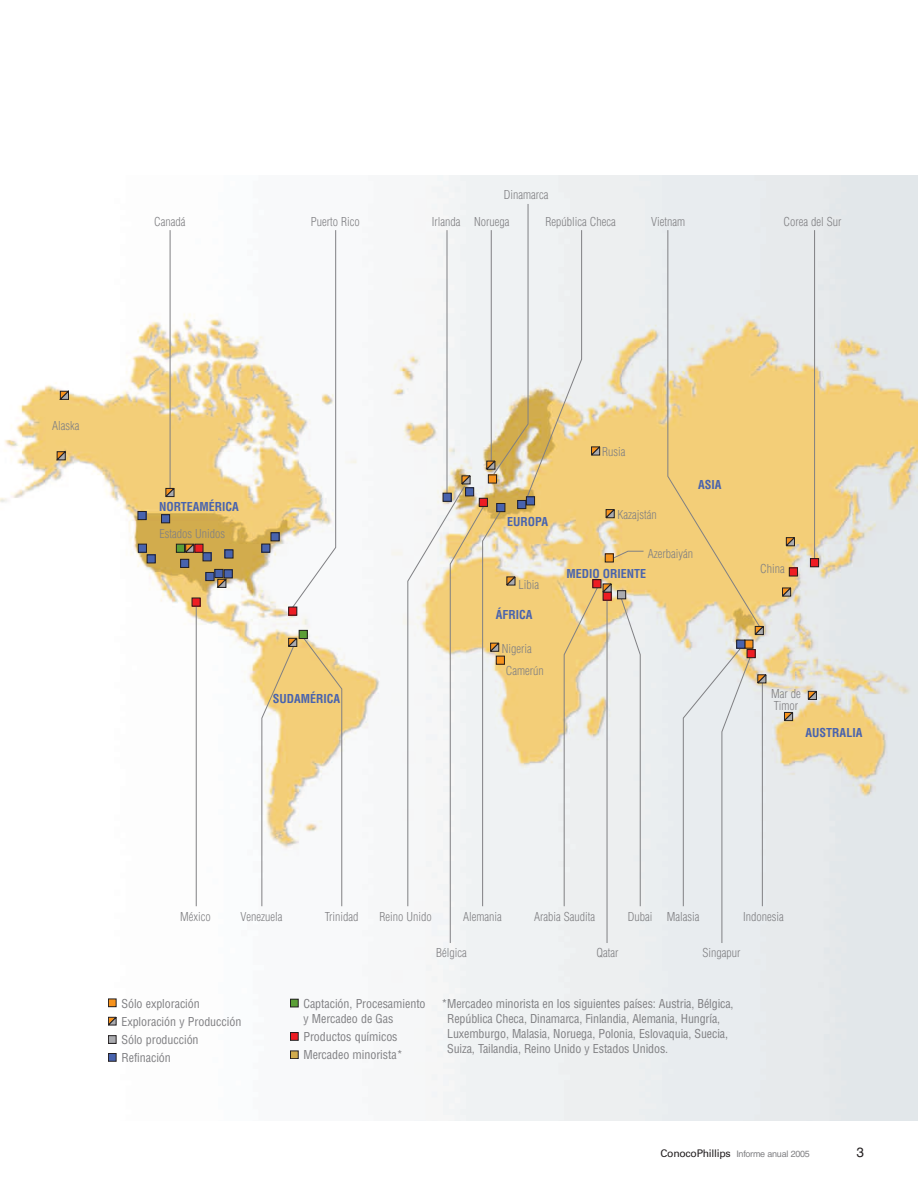
<style>
.page{position:relative;width:918px;height:1188px;background:#fff}
.page>*{position:absolute;margin:0;border:0;box-sizing:border-box;transform-origin:0 0}
.t1{font:13.5px "Helvetica";color:#231f20}
.t2{font:condensed 12px/15px "Helvetica";letter-spacing:-.01em;color:#808083}
.t3{font:300 condensed 12px/12px "Helvetica";color:#808083}
.t4{font:700 condensed 12px "Helvetica";color:#4863ae}
.t5{font:9px "Helvetica";letter-spacing:-.03em;color:#808083}
.s1{font-family:"Univers";font-size:10.5px;color:#231f20}
</style>
<div class="page">
<img style="left:0;top:176px;width:918px;height:944px">
<hr style="left:196px;top:603px;width:1px;height:303px;background:#808083">
<svg style="left:289px;top:229px;width:47px;height:383px"></svg>
<hr style="left:170px;top:230px;width:1px;height:263px;background:#808083">
<hr style="left:814px;top:230px;width:1px;height:331px;background:#808083">
<div style="left:745px;top:640px;width:8px;height:8px;background:#f7931d"></div>
<div style="left:789px;top:568px;width:8px;height:8px;background:#ee1d23"></div>
<div style="left:789px;top:568px;width:9px;height:8px;border:1px solid #231f20"></div>
<div style="left:810px;top:559px;width:9px;height:8px;background:#ee1d23"></div>
<div style="left:810px;top:558px;width:9px;height:9px;border:1px solid #231f20"></div>
<svg style="left:59px;top:391px;width:10px;height:9px"></svg>
<svg style="left:56px;top:451px;width:10px;height:9px"></svg>
<svg style="left:185px;top:544px;width:10px;height:9px"></svg>
<svg style="left:683px;top:645px;width:84px;height:298px;background:#e4e6e8"></svg>
<svg style="left:807px;top:691px;width:10px;height:9px"></svg>
<svg style="left:784px;top:712px;width:10px;height:9px"></svg>
<svg style="left:667px;top:229px;width:97px;height:406px;background:#edd69e"></svg>
<svg style="left:782px;top:587px;width:10px;height:10px"></svg>
<svg style="left:785px;top:537px;width:10px;height:9px"></svg>
<svg style="left:165px;top:488px;width:10px;height:9px"></svg>
<div style="left:162px;top:515px;width:8px;height:8px;background:#4863ae"></div>
<div style="left:161px;top:514px;width:9px;height:9px;border:1px solid #231f20"></div>
<div style="left:138px;top:511px;width:8px;height:9px;background:#4863ae"></div>
<div style="left:138px;top:511px;width:8px;height:9px;border:1px solid #231f20"></div>
<div style="left:147px;top:555px;width:8px;height:8px;background:#4863ae"></div>
<div style="left:147px;top:555px;width:8px;height:8px;border:1px solid #231f20"></div>
<div style="left:138px;top:544px;width:8px;height:8px;background:#4863ae"></div>
<div style="left:138px;top:544px;width:9px;height:8px;border:1px solid #231f20"></div>
<div style="left:192px;top:598px;width:8px;height:8px;background:#ee1d23"></div>
<div style="left:195px;top:544px;width:8px;height:8px;background:#ee1d23"></div>
<div style="left:195px;top:544px;width:8px;height:9px;border:1px solid #231f20"></div>
<div style="left:176px;top:544px;width:9px;height:8px;background:#5b9f37"></div>
<div style="left:176px;top:544px;width:9px;height:9px;border:1px solid #231f20"></div>
<svg style="left:217px;top:579px;width:10px;height:9px"></svg>
<div style="left:206px;top:572px;width:8px;height:9px;background:#4863ae"></div>
<div style="left:206px;top:572px;width:8px;height:9px;border:1px solid #231f20"></div>
<div style="left:215px;top:569px;width:8px;height:9px;background:#4863ae"></div>
<div style="left:215px;top:569px;width:8px;height:9px;border:1px solid #231f20"></div>
<div style="left:225px;top:550px;width:8px;height:8px;background:#4863ae"></div>
<div style="left:224px;top:570px;width:8px;height:8px;background:#4863ae"></div>
<div style="left:224px;top:570px;width:8px;height:8px;border:1px solid #231f20"></div>
<div style="left:181px;top:559px;width:8px;height:8px;background:#4863ae"></div>
<div style="left:180px;top:559px;width:9px;height:9px;border:1px solid #231f20"></div>
<div style="left:203px;top:553px;width:8px;height:8px;background:#4863ae"></div>
<div style="left:203px;top:553px;width:8px;height:8px;border:1px solid #231f20"></div>
<div style="left:271px;top:533px;width:8px;height:8px;background:#4863ae"></div>
<div style="left:271px;top:533px;width:8px;height:8px;border:1px solid #231f20"></div>
<div style="left:262px;top:544px;width:8px;height:8px;background:#4863ae"></div>
<div style="left:737px;top:640px;width:8px;height:8px;background:#4863ae"></div>
<div style="left:736px;top:640px;width:9px;height:8px;border:1px solid #231f20"></div>
<svg style="left:261px;top:636px;width:82px;height:271px"></svg>
<div style="left:289px;top:607px;width:8px;height:8px;background:#ee1d23"></div>
<div style="left:288px;top:607px;width:9px;height:8px;border:1px solid #231f20"></div>
<div style="left:299px;top:630px;width:8px;height:9px;background:#5b9f37"></div>
<div style="left:299px;top:630px;width:8px;height:9px;border:1px solid #231f20"></div>
<svg style="left:407px;top:204px;width:237px;height:739px"></svg>
<svg style="left:108px;top:1017px;width:8px;height:9px"></svg>
<div style="left:108px;top:1054px;width:8px;height:7px;background:#4863ae"></div>
<div style="left:108px;top:1053px;width:8px;height:8px;border:1px solid #231f20"></div>
<div style="left:108px;top:999px;width:8px;height:8px;background:#f7931d"></div>
<div style="left:108px;top:999px;width:8px;height:8px;border:1px solid #231f20"></div>
<div style="left:108px;top:1036px;width:8px;height:7px;background:#aaabaf"></div>
<div style="left:108px;top:1035px;width:8px;height:9px;border:1px solid #231f20"></div>
<div style="left:290px;top:999px;width:8px;height:8px;background:#5b9f37"></div>
<div style="left:290px;top:999px;width:8px;height:8px;border:1px solid #231f20"></div>
<div style="left:290px;top:1033px;width:8px;height:7px;background:#ee1d23"></div>
<div style="left:290px;top:1032px;width:8px;height:9px;border:1px solid #231f20"></div>
<div style="left:290px;top:1051px;width:8px;height:8px;background:#d1ab4d"></div>
<div style="left:290px;top:1051px;width:8px;height:8px;border:1px solid #231f20"></div>
<p class="t3" style="left:154px;top:217px;width:33px">Canadá</p>
<p class="t3" style="left:311px;top:217px;width:50px">Puerto Rico</p>
<p class="t3" style="left:504px;top:190px;width:46px">Dinamarca</p>
<p class="t3" style="left:432px;top:217px;width:79px">Irlanda Noruega</p>
<p class="t3" style="left:546px;top:217px;width:72px">República Checa</p>
<p class="t3" style="left:651px;top:217px;width:35px">Vietnam</p>
<p class="t3" style="left:784px;top:217px;width:59px">Corea del Sur</p>
<p class="t3" style="left:52px;top:421px;width:29px">Alaska</p>
<p class="t4" style="left:159px;top:502px;width:81px">NORTEAMÉRICA</p>
<p class="t3" style="left:159px;top:528px;width:67px">Estados Unidos</p>
<p class="t4" style="left:273px;top:694px;width:69px">SUDAMÉRICA</p>
<p class="t4" style="left:507px;top:517px;width:42px">EUROPA</p>
<p class="t3" style="left:519px;top:580px;width:22px">Libia</p>
<p class="t4" style="left:496px;top:610px;width:38px">ÁFRICA</p>
<p class="t3" style="left:502px;top:644px;width:31px">Nigeria</p>
<p class="t3" style="left:506px;top:666px;width:40px">Camerún</p>
<p class="t3" style="left:602px;top:447px;width:25px">Rusia</p>
<p class="t3" style="left:618px;top:510px;width:41px">Kazajstán</p>
<p class="t4" style="left:698px;top:480px;width:25px">ASIA</p>
<p class="t3" style="left:648px;top:549px;width:47px">Azerbaiyán</p>
<p class="t4" style="left:566px;top:569px;width:81px">MEDIO ORIENTE</p>
<p class="t3" style="left:760px;top:563px;width:26px">China</p>
<p class="t3" style="left:771px;top:688px;width:31px">Mar de<br>Timor</p>
<p class="t4" style="left:806px;top:728px;width:58px">AUSTRALIA</p>
<p class="t3" style="left:180px;top:912px;width:32px">México</p>
<p class="t3" style="left:241px;top:912px;width:43px">Venezuela</p>
<p class="t3" style="left:325px;top:912px;width:35px">Trinidad</p>
<p class="t3" style="left:380px;top:912px;width:54px">Reino Unido</p>
<p class="t3" style="left:463px;top:912px;width:40px">Alemania</p>
<p class="t3" style="left:534px;top:912px;width:62px">Arabia Saudita</p>
<p class="t3" style="left:628px;top:912px;width:73px">Dubai Malasia</p>
<p class="t3" style="left:743px;top:912px;width:42px">Indonesia</p>
<p class="t3" style="left:436px;top:948px;width:32px">Bélgica</p>
<p class="t3" style="left:597px;top:948px;width:24px">Qatar</p>
<p class="t3" style="left:703px;top:948px;width:39px">Singapur</p>
<p class="t2" style="left:121px;top:996px;width:121px;line-height:18px">Sólo exploración<br>Exploración y Producción<br>Sólo producción<br>Refinación</p>
<p class="t2" style="left:303px;top:997px;width:124px">Captación, Procesamiento y Mercadeo de Gas</p>
<p class="t2" style="left:303px;top:1029px;width:101px;line-height:18px">Productos químicos<br>Mercadeo minorista*</p>
<p class="t2" style="left:447px;top:997px;width:288px;text-indent:-6px">*Mercadeo minorista en los siguientes países: Austria, Bélgica, República Checa, Dinamarca, Finlandia, Alemania, Hungría, Luxemburgo, Malasia, Noruega, Polonia, Eslovaquia, Suecia, Suiza, Tailandia, Reino Unido y Estados Unidos.</p>
<p class="t5" style="left:661px;top:1151px;width:151px"><span class="s1">ConocoPhillips</span> Informe anual 2005</p>
<p class="t1" style="left:856px;top:1148px;width:9px">3</p>
</div>
